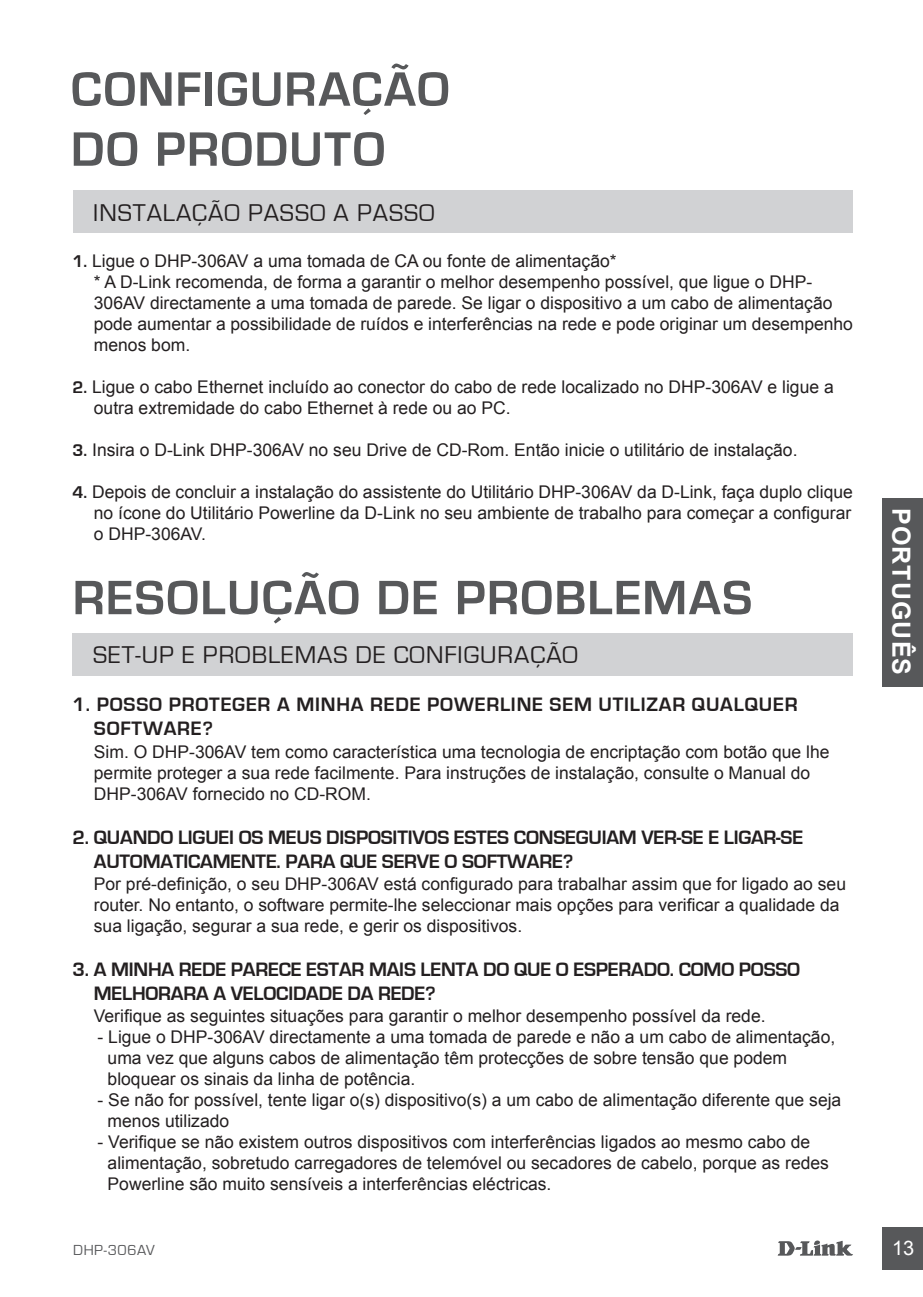
<style>
.page{position:relative;width:923px;height:1297px;background:#fff}
.page>*{position:absolute;margin:0;border:0;box-sizing:border-box;transform-origin:0 0}
.t1{font:700 50px/60px "Eurostile";letter-spacing:.03em;color:#57585a}
.t2{font:25px "Eurostile";letter-spacing:.04em;color:#231f20}
.t3{font:700 25px "Arial";letter-spacing:.045em;color:#fff}
.t4{font:700 20px "Eurostile";letter-spacing:-.01em;color:#231f20}
.t5{font:20px "Arial";color:#fff}
.t6{font:17.5px/21px "Arial";color:#231f20}
.t7{font:15px "Eurostile";letter-spacing:.035em;color:#57585a}
.s1{font-family:"Eurostile";font-weight:700}
</style>
<div class="page">
<svg style="left:778px;top:1240px;width:74px;height:15px"></svg>
<div style="left:881px;top:1227px;width:41px;height:42px;background:#57585a"></div>
<div style="left:881px;top:498px;width:41px;height:189px;background:#57585a"></div>
<div style="left:73px;top:190px;width:779px;height:43px;background:#d1d2d4"></div>
<div style="left:73px;top:633px;width:779px;height:42px;background:#d1d2d4"></div>
<h1 class="t1" style="left:71px;top:60px;width:380px">CONFIGURAÇÃO<br>DO PRODUTO</h1>
<h2 class="t2" style="left:93px;top:200px;width:23px">INSTALA</h2>
<h2 class="t2" style="left:192px;top:200px;width:72px">ÇÃO PASSO</h2>
<h2 class="t2" style="left:333px;top:200px;width:40px">A PASSO</h2>
<p class="t6" style="left:94px;top:251px;width:760px;text-indent:-21px"><span class="s1">1.</span> Ligue o DHP-306AV a uma tomada de CA ou fonte de alimentação*<br>* A D-Link recomenda, de forma a garantir o melhor desempenho possível, que ligue o DHP-306AV directamente a uma tomada de parede. Se ligar o dispositivo a um cabo de alimentação pode aumentar a possibilidade de ruídos e interferências na rede e pode originar um desempenho menos bom.</p>
<p class="t6" style="left:94px;top:377px;width:741px;text-indent:-21px"><span class="s1">2.</span> Ligue o cabo Ethernet incluído ao conector do cabo de rede localizado no DHP-306AV e ligue a outra extremidade do cabo Ethernet à rede ou ao PC .</p>
<p class="t6" style="left:73px;top:440px;width:726px"><span class="s1">3.</span> Insira o D-Link DHP-306AV no seu Drive de CD-Rom. Então inicie o utilitário de instalação.</p>
<p class="t6" style="left:94px;top:482px;width:760px;text-align:justify;text-indent:-21px"><span class="s1">4.</span> Depois de concluir a instalação do assistente do Utilitário DHP-306AV da D-Link, faça duplo clique no ícone do Utilitário Powerline da D-Link no seu ambiente de trabalho para começar a configurar o DHP-306AV.</p>
<h1 class="t1" style="left:73px;top:568px;width:681px">RESOLUÇÃO DE PROBLEMAS</h1>
<h2 class="t2" style="left:93px;top:641px;width:127px">SET-UP EPROBLEMAS</h2>
<h2 class="t2" style="left:355px;top:641px;width:54px">DE CONFIGURA</h2>
<h2 class="t2" style="left:530px;top:641px;width:48px">ÇÃO</h2>
<p class="t4" style="left:73px;top:694px;width:52px">1. POSSO</p>
<p class="t4" style="left:169px;top:694px;width:14px">PROTEGER</p>
<p class="t4" style="left:277px;top:694px;width:51px">A MINHA</p>
<p class="t4" style="left:370px;top:694px;width:14px">REDE</p>
<p class="t4" style="left:427px;top:694px;width:27px">POWERLINE</p>
<p class="t4" style="left:549px;top:694px;width:61px">SE M UTILIZAR</p>
<p class="t4" style="left:691px;top:694px;width:15px">QUALQUER</p>
<p class="t4" style="left:94px;top:718px;width:15px">SOFTWARE</p>
<p class="t4" style="left:202px;top:718px;width:12px">?</p>
<p class="t6" style="left:94px;top:741px;width:736px">Sim. O DHP-306AV tem como característica uma tecnologia de encriptação com botão que lhe permite proteger a sua rede facilmente. Para instruções de instalação, consulte o Manual do<br>DHP-306AV fornecido no CD-ROM .</p>
<p class="t4" style="left:73px;top:826px;width:49px">2. QUANDO</p>
<p class="t4" style="left:178px;top:826px;width:10px">LIGUEI</p>
<p class="t4" style="left:239px;top:826px;width:60px">OS MEUS</p>
<p class="t4" style="left:326px;top:826px;width:12px">DISPOSITIVOS</p>
<p class="t4" style="left:454px;top:826px;width:12px">ESTES</p>
<p class="t4" style="left:513px;top:826px;width:13px">CONSEGUIA</p>
<p class="t4" style="left:618px;top:826px;width:116px">M VER-SE ELIGAR</p>
<p class="t4" style="left:776px;top:826px;width:16px">-SE</p>
<p class="t4" style="left:94px;top:850px;width:14px">AUTO</p>
<p class="t4" style="left:143px;top:850px;width:30px">MATICA</p>
<p class="t4" style="left:213px;top:850px;width:30px">MENTE</p>
<p class="t4" style="left:276px;top:850px;width:35px">. PARA</p>
<p class="t4" style="left:340px;top:850px;width:13px">QUE</p>
<p class="t4" style="left:382px;top:850px;width:13px">SERVE</p>
<p class="t4" style="left:444px;top:850px;width:31px">O SOFTWARE</p>
<p class="t4" style="left:562px;top:850px;width:12px">?</p>
<p class="t6" style="left:94px;top:873px;width:753px">Por pré-definição, o seu DHP-306AV está configurado para trabalhar assim que for ligado ao seu router. No entanto, o software permite-lhe seleccionar mais opções para verificar a qualidade da sua ligação, segurar a sua rede, e gerir os dispositivos.</p>
<p class="t4" style="left:73px;top:958px;width:69px">3. A MINHA</p>
<p class="t4" style="left:179px;top:958px;width:13px">REDE</p>
<p class="t4" style="left:231px;top:958px;width:13px">PARECE</p>
<p class="t4" style="left:306px;top:958px;width:13px">ESTAR</p>
<p class="t4" style="left:369px;top:958px;width:64px">MAIS LENTA</p>
<p class="t4" style="left:483px;top:958px;width:44px">DO QUE</p>
<p class="t4" style="left:555px;top:958px;width:31px">O ESPERADO</p>
<p class="t4" style="left:669px;top:958px;width:82px">. COMO POSSO</p>
<p class="t4" style="left:94px;top:982px;width:31px">MELHORARA</p>
<p class="t4" style="left:213px;top:982px;width:30px">A VELOCIDADE</p>
<p class="t4" style="left:347px;top:982px;width:43px">DA REDE</p>
<p class="t4" style="left:425px;top:982px;width:12px">?</p>
<p class="t6" style="left:94px;top:1005px;width:673px">Verifique as seguintes situações para garantir o melhor desempenho possível da rede.</p>
<p class="t6" style="left:108px;top:1026px;width:729px;text-indent:-10px">- Ligue o DHP-306AV directamente a uma tomada de parede e não a um cabo de alimentação, uma vez que alguns cabos de alimentação têm protecções de sobre tensão que podem bloquear os sinais da linha de potência.</p>
<p class="t6" style="left:108px;top:1089px;width:735px;text-indent:-10px">- Se não for possível, tente ligar o(s) dispositivo(s) a um cabo de alimentação diferente que seja menos utilizado</p>
<p class="t6" style="left:108px;top:1131px;width:722px;text-indent:-10px">- Verifique se não existem outros dispositivos com interferências ligados ao mesmo cabo de alimentação, sobretudo carregadores de telemóvel ou secadores de cabelo, porque as redes<br>Powerline são muito sensíveis a interferências eléctricas.</p>
<h2 class="t3" style="left:917px;top:508px;width:169px;rotate:90deg">PORTUGUÊS</h2>
<p class="t7" style="left:73px;top:1242px;width:83px">DHP-306AV</p>
<p class="t5" style="left:891px;top:1234px;width:24px">13</p>
</div>
